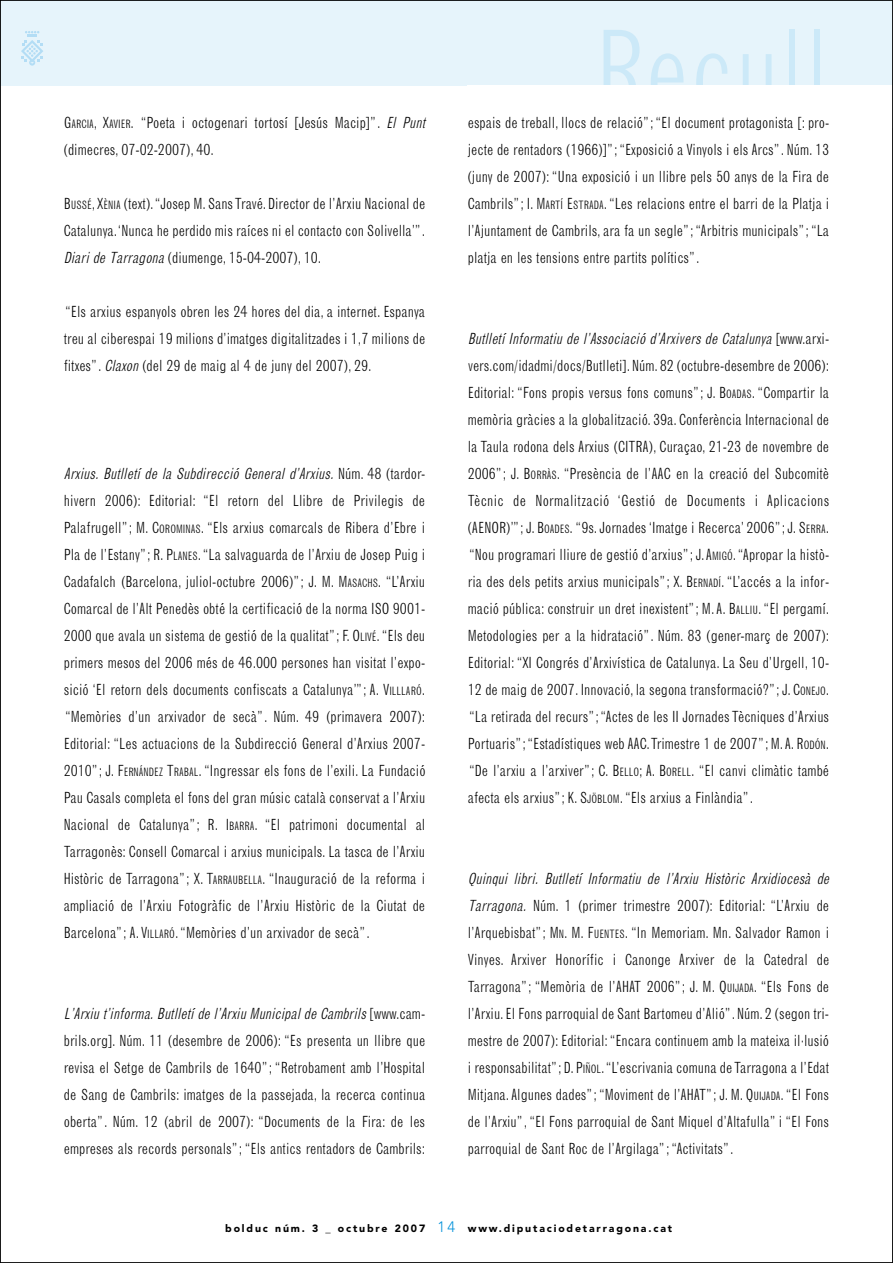
<style>
.page{position:relative;width:893px;height:1263px;background:#fff}
.page>*{position:absolute;margin:0;border:0;box-sizing:border-box;transform-origin:0 0}
.t1{font:300 condensed 108px "Grotesque MT Std";color:#cce9f8}
.t2{font:300 condensed 15px/27px "Grotesque MT Std";color:#000;text-align:justify}
.t3{font:900 10.5px "Avenir";letter-spacing:.175em;color:#000}
.s1{font-size:11.25px}
.s2{font-style:italic}
.s3{font-weight:300;font-size:15px;color:#0091da}
</style>
<div class="page">
<div style="left:0;top:0;width:893px;height:85px;background:#e6f4fb"></div>
<svg style="left:21px;top:31px;width:22px;height:35px"></svg>
<hr style="left:892px;top:0;width:1px;height:1263px;background:#000">
<hr style="left:0;top:1262px;width:893px;height:1px;background:#000">
<hr style="left:0;top:0;width:893px;height:1px;background:#000">
<hr style="left:0;top:0;width:1px;height:1263px;background:#000">
<p class="t2" style="left:64px;top:110px;width:366px">G<span class="s1">ARCIA</span>, X<span class="s1">AVIER</span>. “Poeta i octogenari tortosí [Jesús Macip]”. <span class="s2">El Punt </span>(dimecres, 07-02-2007), 40.</p>
<p class="t2" style="left:64px;top:191px;width:363px">B<span class="s1">USSÉ</span>,X<span class="s1">ÈNIA</span> (text).“Josep M. Sans Travé. Director de l’Arxiu Nacional de Catalunya.‘Nunca he perdido mis raíces ni el contacto con Solivella’”.<br><span class="s2">Diari de Tarragona</span>(diumenge, 15-04-2007), 10.</p>
<p class="t2" style="left:64px;top:299px;width:363px">“Els arxius espanyols obren les 24 hores del dia, a internet. Espanya treu al ciberespai 19 milions d’imatges digitalitzades i 1,7 milions de fitxes”. <span class="s2">Claxon</span>(del 29 de maig al 4 de juny del 2007), 29.</p>
<p class="t2" style="left:64px;top:461px;width:363px"><span class="s2">Arxius. Butlletí de la Subdirecció General d’Arxius.</span> N ú m . 4 8 ( t a r d o r&shy;hivern 2006): Editorial: “El retorn del Llibre de Privilegis de Palafrugell”; M. C<span class="s1">OROMINAS</span>.“Els arxius comarcals de Ribera d’Ebre i Pla de l’Estany”; R. P<span class="s1">LANES</span>.“La salvaguarda de l’Arxiu de Josep Puig i Cadafalch (Barcelona, juliol-octubre 2006)”; J. M. M<span class="s1">ASACHS</span>. “L’Arxiu Comarcal de l’Alt Penedès obté la certificació de la norma ISO 9001- 2000 que avala un sistema de gestió de la qualitat”; F. O<span class="s1">LIVÉ</span>.“Els deu primers mesos del 2006 més de 46.000 persones han visitat l’expo&shy;sició ‘El retorn dels documents confiscats a Catalunya’”; A. V<span class="s1">ILLLARÓ</span>. “Memòries d’un arxivador de secà”. Núm. 49 (primavera 2007):<br>Editorial:“Les actuacions de la Subdirecció General d’Arxius 2007- 2010”; J. F<span class="s1">ERNÁNDEZ</span> T<span class="s1">RABAL</span>.“Ingressar els fons de l’exili. La Fundació Pau Casals completa el fons del gran músic català conservat a l’Arxiu Nacional de Catalunya”; R. I<span class="s1">BARRA</span>. “El patrimoni documental al Tarragonès: Consell Comarcal i arxius municipals. La tasca de l’Arxiu Històric de Tarragona”; X. T<span class="s1">ARRAUBELLA</span>. “Inauguració de la reforma i ampliació de l’Arxiu Fotogràfic de l’Arxiu Històric de la Ciutat de Barcelona”; A. V<span class="s1">ILLARÓ</span>.“Memòries d’un arxivador de secà”.</p>
<p class="t2" style="left:64px;top:1001px;width:363px"><span class="s2">L’Arxiu t’informa.Butlletíde l’Arxiu Municipalde Cambrils</span> [ w w w. c a m - brils.org]. Núm. 11 (desembre de 2006): “Es presenta un llibre que revisa el Setge de Cambrils de 1640”;“Retrobament amb l’Hospital de Sang de Cambrils: imatges de la passejada, la recerca continua oberta”. Núm. 12 (abril de 2007): “Documents de la Fira: de les empreses als records personals”;“Els antics rentadors de Cambrils:</p>
<h1 class="t1" style="left:594px;top:30px;width:237px">Recull</h1>
<p class="t2" style="left:468px;top:110px;width:363px">espais de treball, llocs de relació”;“El document protagonista [: pro&shy;jecte de rentadors (1966)]”;“Exposició a Vinyols i els Arcs”. Núm. 13 (juny de 2007):“Una exposició i un llibre pels 50 anys de la Fira de Cambrils”; I. M<span class="s1">ARTÍ</span> E<span class="s1">STRADA</span>.“Les relacions entre el barri de la Platja i l’Ajuntament de Cambrils, ara fa un segle”;“Arbitris municipals”;“La platja en les tensions entre partits polítics”.</p>
<p class="t2" style="left:468px;top:326px;width:363px"><span class="s2">Butlletí Informatiu de l’Associació d’Arxivers de Catalunya</span> [ w w w. a r x i - vers.com/idadmi/docs/Butlleti]. Núm. 82 (octubre-desembre de 2006):<br>Editorial:“Fons propis versus fons comuns”; J. B<span class="s1">OADAS</span>.“Compartir la memòria gràcies a la globalització. 39a. Conferència Internacional de la Taula rodona dels Arxius (CITRA), Curaçao, 21-23 de novembre de 2006”; J. B<span class="s1">ORRÀS</span>. “Presència de l’AAC en la creació del Subcomitè Tècnic de Normalització ‘Gestió de Documents i Aplicacions (AENOR)’”; J. B<span class="s1">OADES</span>.“9s. Jornades ‘Imatge i Recerca’ 2006”; J. S<span class="s1">ERRA</span>. “Nou programari lliure de gestió d’arxius”; J.A<span class="s1">MIGÓ</span>.“Apropar la histò&shy;ria des dels petits arxius municipals”; X. B<span class="s1">ERNADÍ</span>.“L’accés a la infor&shy;mació pública: construir un dret inexistent”; M. A. B<span class="s1">ALLIU</span>.“El pergamí.<br>Metodologies per a la hidratació”. Núm. 83 (gener-març de 2007):<br>Editorial:“XI Congrés d’Arxivística de Catalunya. La Seu d’Urgell, 10- 12 de maig de 2007. Innovació, la segona transformació?”; J. C<span class="s1">ONEJO</span>. “La retirada del recurs”;“Actes de les II Jornades Tècniques d’Arxius Portuaris”;“Estadístiques web AAC.Trimestre 1 de 2007”; M.A. R<span class="s1">ODÓN</span>. “De l’arxiu a l’arxiver”; C. B<span class="s1">ELLO</span>; A. B<span class="s1">ORELL</span>. “El canvi climàtic també afecta els arxius”; K. S<span class="s1">JÖBLOM</span>.“Els arxius a Finlàndia”.</p>
<p class="t2" style="left:468px;top:866px;width:366px;text-align:left"><span class="s2">Quinqui libri. Butlletí Informatiu de l’Arxiu Històric Arxidiocesà de Tarragona.</span> Núm. 1 (primer trimestre 2007): Editorial: “L’Arxiu de l’Arquebisbat”; M<span class="s1">N</span>. M. F<span class="s1">UENTES</span>.“In Memoriam. Mn. Salvador Ramon i Vinyes. Arxiver Honorífic i Canonge Arxiver de la Catedral de Tarragona”; “Memòria de l’AHAT 2006”; J. M. Q<span class="s1">UIJADA</span>. “Els Fons de l’Arxiu. El Fons parroquial de Sant Bartomeu d’Alió”. Núm. 2 (segon tri&shy;mestre de 2007): Editorial:“Encara continuem amb la mateixa il·lusió i responsabilitat”; D. P<span class="s1">IÑOL</span>.“L’escrivania comuna de Tarragona a l’Edat Mitjana.Algunes dades”;“Moviment de l’AHAT”; J. M. Q<span class="s1">UIJADA</span>.“El Fons de l’Arxiu”,“El Fons parroquial de Sant Miquel d’Altafulla” i “El Fons parroquial de Sant Roc de l’Argilaga”;“Activitats”.</p>
<p class="t3" style="left:225px;top:1224px;width:448px">bolduc núm. 3 _ octubre 2007 <span class="s3">14</span> www.diputaciodetarragona.cat</p>
</div>
